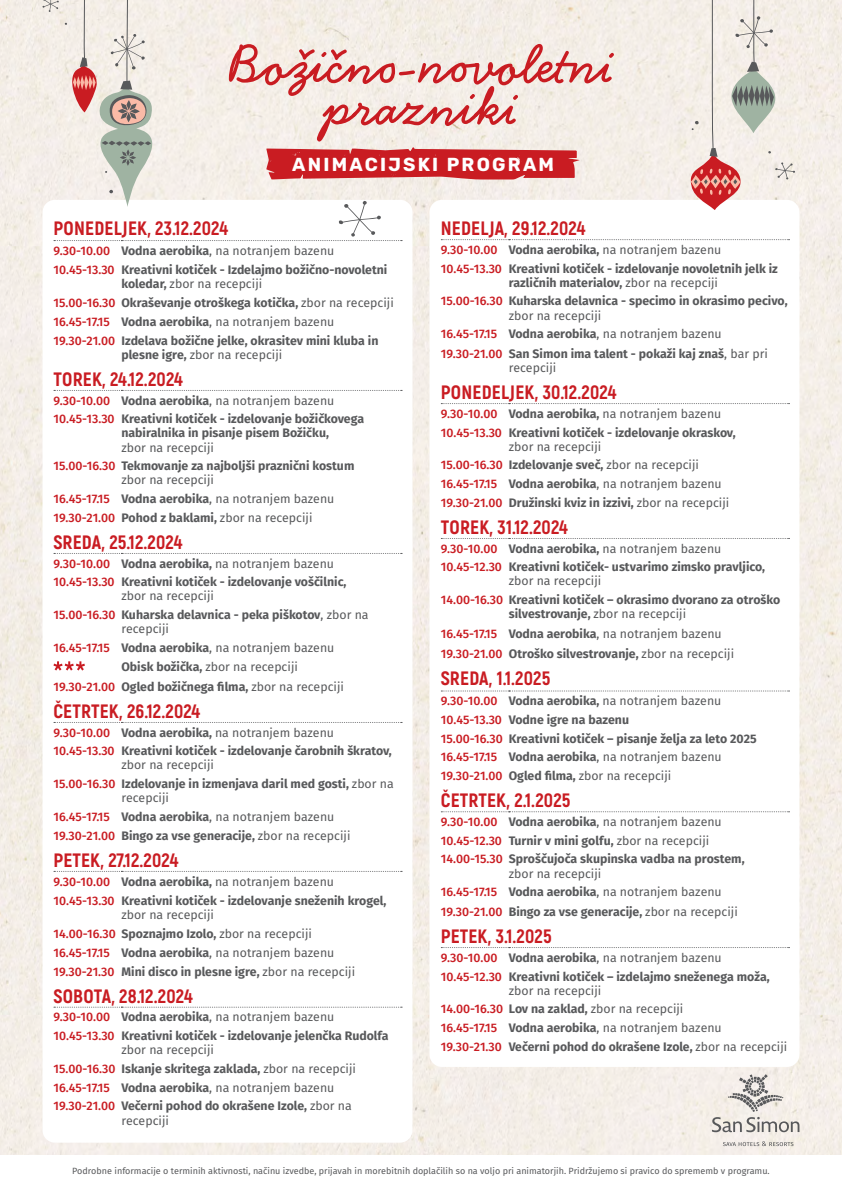
<style>
.page{position:relative;width:842px;height:1191px;background:#fff}
.page>*{position:absolute;margin:0;border:0;box-sizing:border-box;transform-origin:0 0}
.t1{font:700 57.2px/42px "Handsome Pro";color:#c91c22;text-align:center}
.t2{font:800 19.3px "Akrobat";letter-spacing:.01em;color:#c91c22}
.t3{font:700 18.8px "Rubik";letter-spacing:.12em;color:#fff}
.t4{font:700 12.3px/18.7px "Fira Sans";color:#58595b}
.t5{font:12.3px/18.7px "Fira Sans";color:#58595b}
.t6{font:9px "Fira Sans";color:#58595b}
.s1{font-weight:500;color:#c91c22}
.s2{font-weight:400}
.s3{font-weight:700}
</style>
<div class="page">
<img style="left:0;top:0;width:842px;height:1155px">
<div style="left:43px;top:200px;width:369px;height:942px;background:#fff;border-radius:12px"></div>
<div style="left:429px;top:200px;width:370px;height:867px;background:#fff;border-radius:12px"></div>
<svg style="left:54px;top:390px;width:348px;height:1px"></svg>
<svg style="left:54px;top:553px;width:348px;height:1px"></svg>
<svg style="left:54px;top:722px;width:348px;height:1px"></svg>
<svg style="left:54px;top:871px;width:348px;height:1px"></svg>
<svg style="left:54px;top:1006px;width:348px;height:1px"></svg>
<svg style="left:53px;top:661px;width:32px;height:9px"></svg>
<svg style="left:441px;top:403px;width:348px;height:1px"></svg>
<svg style="left:441px;top:538px;width:348px;height:1px"></svg>
<svg style="left:441px;top:690px;width:348px;height:1px"></svg>
<svg style="left:441px;top:811px;width:349px;height:2px"></svg>
<svg style="left:441px;top:947px;width:348px;height:1px"></svg>
<svg style="left:42px;top:0;width:753px;height:241px"></svg>
<svg style="left:723px;top:1141px;width:70px;height:5px"></svg>
<svg style="left:712px;top:1074px;width:87px;height:58px;background:#d8d4cf"></svg>
<h1 class="t1" style="left:229px;top:45px;width:386px">Božicno-novoletni prazniki</h1>
<h3 class="t3" style="left:292px;top:154px;width:263px">ANIMACIJSKI PROGRAM</h3>
<h2 class="t2" style="left:53px;top:216px;width:176px">PONEDELJEK, 23.12.2024</h2>
<p class="t4" style="left:53px;top:242px;width:335px"><span class="s1">9.30-10.00</span> Vodna aerobika<span class="s2">, na notranjem bazenu<br></span><span class="s1">10.45-13.30</span> Kreativni kotiček - Izdelajmo božično-novoletni</p>
<p class="t4" style="left:53px;top:275px;width:342px;line-height:19px;text-indent:68px">koledar, <span class="s2">zbor na recepciji<br></span><span class="s1">15.00-16.30</span> Okraševanje otroškega kotička, <span class="s2">zbor na recepciji </span><span class="s1">16.45-17.15</span> Vodna aerobika<span class="s2">, na notranjem bazenu </span><span class="s1">19.30-21.00</span> Izdelava božične jelke, okrasitev mini kluba in</p>
<p class="t5" style="left:121px;top:346px;width:162px"><span class="s3">plesne igre,</span> zbor na recepciji</p>
<h2 class="t2" style="left:53px;top:367px;width:131px">TOREK, 24.12.2024</h2>
<p class="t4" style="left:53px;top:392px;width:312px"><span class="s1">9.30-10.00</span> Vodna aerobika<span class="s2">, na notranjem bazenu<br></span><span class="s1">10.45-13.30</span> Kreativni kotiček - izdelovanje božičkovega</p>
<p class="t4" style="left:121px;top:425px;width:209px">nabiralnika in pisanje pisem Božičku,</p>
<p class="t4" style="left:53px;top:439px;width:302px;text-indent:68px"><span class="s2">zbor na recepciji<br></span><span class="s1">15.00-16.30</span> Tekmovanje za najboljši praznični kostum</p>
<p class="t5" style="left:53px;top:471px;width:282px;text-indent:68px">zbor na recepciji<br><span class="s1">16.45-17.15</span> <span class="s3">Vodna aerobika</span>, na notranjem bazenu<br><span class="s1">19.30-21.00</span> <span class="s3">Pohod z baklami,</span> zbor na recepciji</p>
<h2 class="t2" style="left:53px;top:530px;width:130px">SREDA, 25.12.2024</h2>
<p class="t4" style="left:53px;top:555px;width:294px"><span class="s1">9.30-10.00</span> Vodna aerobika, <span class="s2">na notranjem bazenu<br></span><span class="s1">10.45-13.30</span> Kreativni kotiček - izdelovanje voščilnic,</p>
<p class="t4" style="left:53px;top:588px;width:317px;text-indent:68px"><span class="s2">zbor na recepciji<br></span><span class="s1">15.00-16.30</span> Kuharska delavnica - peka piškotov<span class="s2">, zbor na</span></p>
<p class="t5" style="left:121px;top:620px;width:49px">recepciji</p>
<p class="t5" style="left:53px;top:639px;width:282px"><span class="s1">16.45-17.15</span> <span class="s3">Vodna aerobika</span>, na notranjem bazenu</p>
<p class="t5" style="left:121px;top:658px;width:178px"><span class="s3">Obisk božička,</span> zbor na recepciji</p>
<p class="t4" style="left:53px;top:678px;width:292px"><span class="s1">19.30-21.00</span> Ogled božičnega filma, <span class="s2">zbor na recepciji</span></p>
<h2 class="t2" style="left:53px;top:699px;width:148px">ČETRTEK, 26.12.2024</h2>
<p class="t4" style="left:53px;top:724px;width:340px"><span class="s1">9.30-10.00</span> Vodna aerobika, <span class="s2">na notranjem bazenu<br></span><span class="s1">10.45-13.30</span> Kreativni kotiček - izdelovanje čarobnih škratov,</p>
<p class="t4" style="left:53px;top:756px;width:342px;text-indent:68px"><span class="s2">zbor na recepciji<br></span><span class="s1">15.00-16.30</span> Izdelovanje in izmenjava daril med gosti, <span class="s2">zbor na</span></p>
<p class="t5" style="left:53px;top:789px;width:299px;text-indent:68px">recepciji<br><span class="s1">16.45-17.15</span> <span class="s3">Vodna aerobika</span>, na notranjem bazenu<br><span class="s1">19.30-21.00</span> <span class="s3">Bingo za vse generacije,</span> zbor na recepciji</p>
<h2 class="t2" style="left:53px;top:848px;width:126px">PETEK, 27.12.2024</h2>
<p class="t4" style="left:53px;top:872px;width:334px;line-height:19.6px"><span class="s1">9.30-10.00</span> Vodna aerobika, <span class="s2">na notranjem bazenu<br></span><span class="s1">10.45-13.30</span> Kreativni kotiček - izdelovanje sneženih krogel,</p>
<p class="t5" style="left:53px;top:906px;width:303px;text-indent:68px">zbor na recepciji<br><span class="s1">14.00-16.30</span> <span class="s3">Spoznajmo Izolo,</span> zbor na recepciji <span class="s1">16.45-17.15</span> <span class="s3">Vodna aerobika</span>, na notranjem bazenu <span class="s1">19.30-21.30</span> <span class="s3">Mini disco in plesne igre,</span> zbor na recepciji</p>
<h2 class="t2" style="left:53px;top:983px;width:141px">SOBOTA, 28.12.2024</h2>
<p class="t4" style="left:53px;top:1008px;width:337px"><span class="s1">9.30-10.00</span> Vodna aerobika<span class="s2">, na notranjem bazenu<br></span><span class="s1">10.45-13.30</span> Kreativni kotiček - izdelovanje jelenčka Rudolfa</p>
<p class="t4" style="left:53px;top:1041px;width:304px;text-indent:68px"><span class="s2">zbor na recepciji<br></span><span class="s1">15.00-16.30</span> Iskanje skritega zaklada, <span class="s2">zbor na recepciji </span><span class="s1">16.45-17.15</span> Vodna aerobika<span class="s2">, na notranjem bazenu </span><span class="s1">19.30-21.00</span> Večerni pohod do okrašene Izole, <span class="s2">zbor na</span></p>
<p class="t5" style="left:121px;top:1111px;width:49px">recepciji</p>
<h2 class="t2" style="left:441px;top:216px;width:146px">NEDELJA, 29.12.2024</h2>
<p class="t4" style="left:441px;top:241px;width:339px"><span class="s1">9.30-10.00</span> Vodna aerobika, <span class="s2">na notranjem bazenu<br></span><span class="s1">10.45-13.30</span> Kreativni kotiček - izdelovanje novoletnih jelk iz</p>
<p class="t4" style="left:441px;top:274px;width:348px;text-align:center">različnih materialov, <span class="s2">zbor na recepciji<br></span><span class="s1">15.00-16.30</span> Kuharska delavnica - specimo in okrasimo pecivo,</p>
<p class="t4" style="left:441px;top:306px;width:329px;line-height:19.2px;text-indent:68px"><span class="s2">zbor na recepciji<br></span><span class="s1">16.45-17.15</span> Vodna aerobika<span class="s2">, na notranjem bazenu<br></span><span class="s1">19.30-21.00</span> San Simon ima talent - pokaži kaj znaš<span class="s2">, bar pri</span></p>
<p class="t5" style="left:509px;top:359px;width:49px">recepciji</p>
<h2 class="t2" style="left:441px;top:380px;width:177px">PONEDELJEK, 30.12.2024</h2>
<p class="t4" style="left:441px;top:405px;width:296px"><span class="s1">9.30-10.00</span> Vodna aerobika, <span class="s2">na notranjem bazenu<br></span><span class="s1">10.45-13.30</span> Kreativni kotiček - izdelovanje okraskov,</p>
<p class="t5" style="left:441px;top:438px;width:290px;text-indent:68px">zbor na recepciji<br><span class="s1">15.00-16.30</span> <span class="s3">Izdelovanje sveč,</span> zbor na recepciji <span class="s1">16.45-17.15</span> <span class="s3">Vodna aerobika</span>, na notranjem bazenu <span class="s1">19.30-21.00</span> <span class="s3">Družinski kviz in izzivi,</span> zbor na recepciji</p>
<h2 class="t2" style="left:441px;top:515px;width:128px">TOREK, 31.12.2024</h2>
<p class="t4" style="left:441px;top:540px;width:326px"><span class="s1">9.30-10.00</span> Vodna aerobika, <span class="s2">na notranjem bazenu<br></span><span class="s1">10.45-12.30</span> Kreativni kotiček- ustvarimo zimsko pravljico,</p>
<p class="t4" style="left:441px;top:573px;width:341px;text-indent:68px"><span class="s2">zbor na recepciji<br></span><span class="s1">14.00-16.30</span> Kreativni kotiček – okrasimo dvorano za otroško</p>
<p class="t4" style="left:441px;top:605px;width:295px;line-height:19.6px;text-indent:68px">silvestrovanje, <span class="s2">zbor na recepciji<br></span><span class="s1">16.45-17.15</span> Vodna aerobika<span class="s2">, na notranjem bazenu<br></span><span class="s1">19.30-21.00</span> Otroško silvestrovanje, <span class="s2">zbor na recepciji</span></p>
<h2 class="t2" style="left:441px;top:665px;width:111px">SREDA, 1.1.2025</h2>
<p class="t4" style="left:441px;top:692px;width:317px"><span class="s1">9.30-10.00</span> Vodna aerobika, <span class="s2">na notranjem bazenu </span><span class="s1">10.45-13.30</span> Vodne igre na bazenu<br><span class="s1">15.00-16.30</span> Kreativni kotiček – pisanje želja za leto 2025<br><span class="s1">16.45-17.15</span> Vodna aerobika<span class="s2">, na notranjem bazenu </span><span class="s1">19.30-21.00</span> Ogled filma, <span class="s2">zbor na recepciji</span></p>
<h2 class="t2" style="left:441px;top:788px;width:131px">ČETRTEK, 2.1.2025</h2>
<p class="t4" style="left:441px;top:813px;width:305px"><span class="s1">9.30-10.00</span> Vodna aerobika<span class="s2">, na notranjem bazenu<br></span><span class="s1">10.45-12.30</span> Turnir v mini golfu, <span class="s2">zbor na recepciji<br></span><span class="s1">14.00-15.30</span> Sproščujoča skupinska vadba na prostem,</p>
<p class="t5" style="left:441px;top:864px;width:299px;line-height:19.2px;text-indent:68px">zbor na recepciji<br><span class="s1">16.45-17.15</span> <span class="s3">Vodna aerobika</span>, na notranjem bazenu<br><span class="s1">19.30-21.00</span> <span class="s3">Bingo za vse generacije,</span> zbor na recepciji</p>
<h2 class="t2" style="left:441px;top:924px;width:112px">PETEK, 3.1.2025</h2>
<p class="t4" style="left:441px;top:949px;width:330px"><span class="s1">9.30-10.00</span> Vodna aerobika<span class="s2">, na notranjem bazenu<br></span><span class="s1">10.45-12.30</span> Kreativni kotiček – izdelajmo sneženega moža,</p>
<p class="t5" style="left:441px;top:981px;width:348px;text-indent:68px">zbor na recepciji<br><span class="s1">14.00-16.30</span> <span class="s3">Lov na zaklad,</span> zbor na recepciji<br><span class="s1">16.45-17.15</span> <span class="s3">Vodna aerobika</span>, na notranjem bazenu<br><span class="s1">19.30-21.30</span> <span class="s3">Večerni pohod do okrašene Izole,</span> zbor na recepciji</p>
<p class="t6" style="left:72px;top:1165px;width:699px">Podrobne informacije o terminih aktivnosti, načinu izvedbe, prijavah in morebitnih doplačilih so na voljo pri animatorjih. Pridržujemo si pravico do sprememb v programu.</p>
</div>
